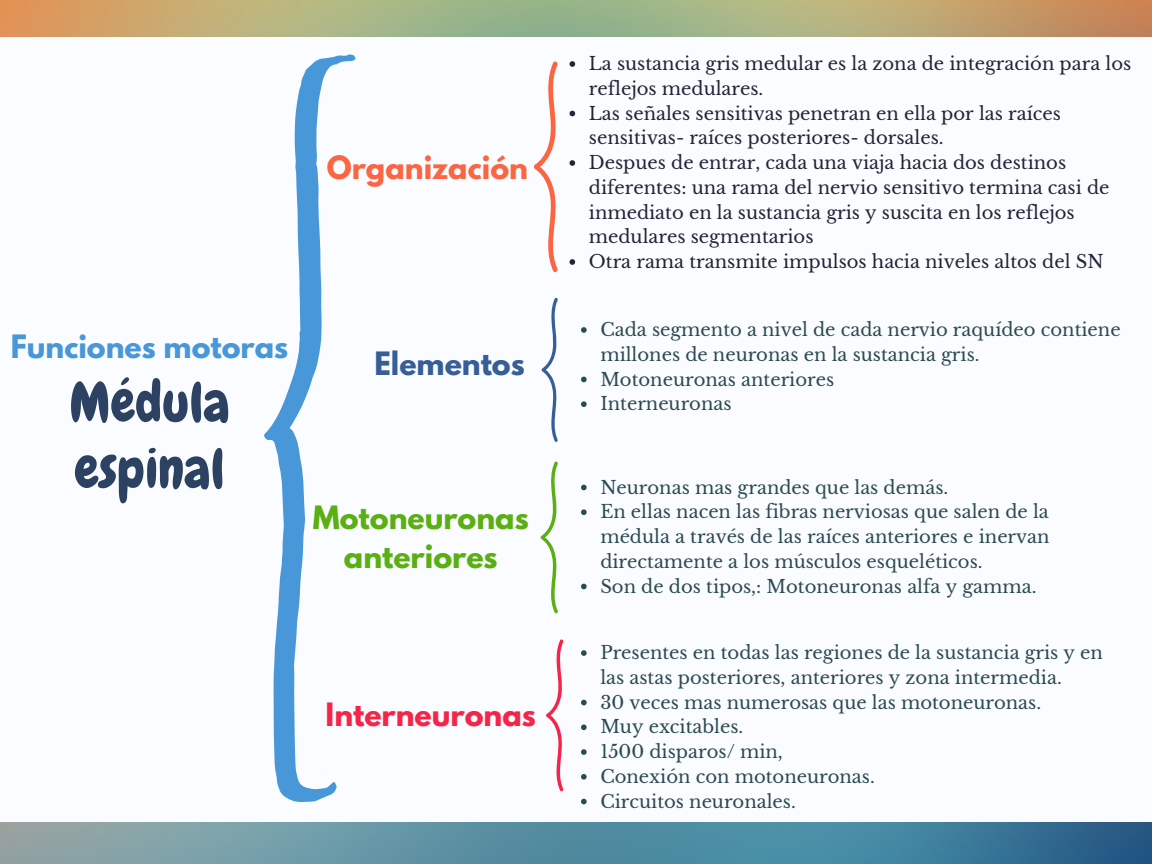
<style>
.page{position:relative;width:1152px;height:864px;background:#fafcff}
.page>*{position:absolute;margin:0;border:0;box-sizing:border-box;transform-origin:0 0}
.t1{font:55.5px/66.3px "Chewy";color:#2d4262}
.t2{font:700 28.5px/39.3px "League Spartan";color:#5aaf12;text-align:center}
.t3{font:700 28.5px "League Spartan";color:#4897d8}
.t4{font:700 28.5px "League Spartan";color:#f52549}
.t5{font:700 28.5px "League Spartan";color:#fb6542}
.t6{font:700 28.5px "League Spartan";color:#375e97}
.t7{font:18px/24.8px "Libre Baskerville";color:#2c4a52}
.t8{font:18px/24.8px "Libre Baskerville";color:#202537}
</style>
<div class="page">
<svg style="left:264px;top:54px;width:92px;height:748px"></svg>
<svg style="left:534px;top:61px;width:24px;height:212px"></svg>
<svg style="left:542px;top:297px;width:16px;height:145px"></svg>
<svg style="left:541px;top:461px;width:17px;height:153px"></svg>
<svg style="left:546px;top:639px;width:18px;height:153px"></svg>
<img style="left:0;top:823px;width:1152px;height:41px">
<svg style="left:570px;top:61px;width:5px;height:6px"></svg>
<svg style="left:570px;top:111px;width:5px;height:5px"></svg>
<svg style="left:570px;top:160px;width:5px;height:6px"></svg>
<svg style="left:570px;top:259px;width:5px;height:6px"></svg>
<svg style="left:581px;top:327px;width:6px;height:6px"></svg>
<svg style="left:581px;top:377px;width:6px;height:5px"></svg>
<svg style="left:581px;top:401px;width:6px;height:6px"></svg>
<svg style="left:581px;top:485px;width:6px;height:5px"></svg>
<svg style="left:581px;top:509px;width:6px;height:6px"></svg>
<svg style="left:581px;top:584px;width:6px;height:5px"></svg>
<img style="left:0;top:0;width:1152px;height:37px">
<svg style="left:581px;top:650px;width:6px;height:6px"></svg>
<svg style="left:581px;top:700px;width:6px;height:5px"></svg>
<svg style="left:581px;top:724px;width:6px;height:6px"></svg>
<svg style="left:581px;top:749px;width:6px;height:6px"></svg>
<svg style="left:581px;top:774px;width:6px;height:6px"></svg>
<svg style="left:581px;top:799px;width:6px;height:5px"></svg>
<h2 class="t5" style="left:327px;top:153px;width:203px">Organización</h2>
<h2 class="t3" style="left:11px;top:332px;width:279px">Funciones motoras</h2>
<h1 class="t1" style="left:69px;top:370px;width:162px">Médula espinal</h1>
<h2 class="t6" style="left:374px;top:349px;width:152px">Elementos</h2>
<h2 class="t2" style="left:313px;top:501px;width:217px">Motoneuronas anteriores</h2>
<h2 class="t4" style="left:326px;top:701px;width:212px">Interneuronas</h2>
<p class="t8" style="left:589px;top:52px;width:544px">La sustancia gris medular es la zona de integración para los reflejos medulares.<br>Las señales sensitivas penetran en ella por las raíces sensitivas- raíces posteriores- dorsales.<br>Despues de entrar, cada una viaja hacia dos destinos diferentes: una rama del nervio sensitivo termina casi de inmediato en la sustancia gris y suscita en los reflejos medulares segmentarios<br>Otra rama transmite impulsos hacia niveles altos del SN</p>
<p class="t7" style="left:600px;top:317px;width:522px">Cada segmento a nivel de cada nervio raquídeo contiene millones de neuronas en la sustancia gris.<br>Motoneuronas anteriores<br>Interneuronas</p>
<p class="t7" style="left:600px;top:475px;width:451px">Neuronas mas grandes que las demás.<br>En ellas nacen las fibras nerviosas que salen de la médula a través de las raíces anteriores e inervan directamente a los músculos esqueléticos.<br>Son de dos tipos,: Motoneuronas alfa y gamma.</p>
<p class="t7" style="left:600px;top:641px;width:504px">Presentes en todas las regiones de la sustancia gris y en las astas posteriores, anteriores y zona intermedia.<br>30 veces mas numerosas que las motoneuronas.<br>Muy excitables.<br>1500 disparos/ min,<br>Conexión con motoneuronas.<br>Circuitos neuronales.</p>
</div>
